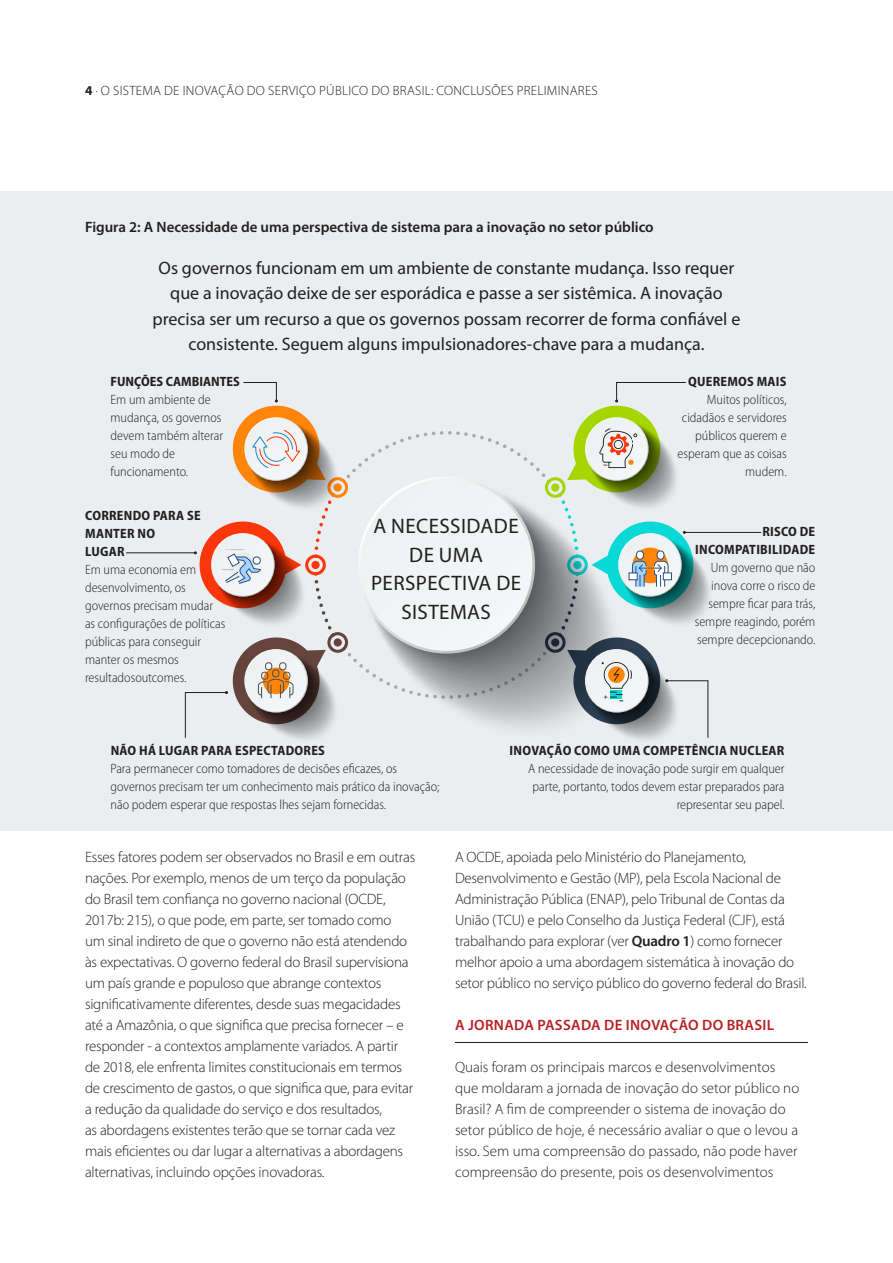
<style>
.page{position:relative;width:893px;height:1263px;background:#fff}
.page>*{position:absolute;margin:0;border:0;box-sizing:border-box;transform-origin:0 0}
.Heading_2{font:21px/28.5px "Myriad Pro";letter-spacing:.02em;color:#231f20;text-align:center}
.Heading_2-2{font:18px/25.5px "Myriad Pro";color:#231f20;text-align:center}
.t1{font:300 15px/21px "Myriad Pro";letter-spacing:-.015em;color:#231f20}
.t2{font:600 15px "Myriad Pro";color:#231f20}
.Heading_2-3{font:600 15px "Myriad Pro";letter-spacing:.02em;color:#b62024}
.t3{font:300 semi-condensed 13.5px/18px "Myriad Pro";color:#231f20}
.Heading_2-4{font:700 semi-condensed 13.5px/18px "Myriad Pro";letter-spacing:.02em;color:#231f20}
.t4{font:300 13.5px "Myriad Pro";letter-spacing:.02em;color:#231f20}
.Heading_2-5{font:700 semi-condensed 13.5px "Myriad Pro";color:#231f20}
.s1{font-weight:700}
.s2{font-weight:600}
</style>
<div class="page">
<hr style="left:892px;top:191px;width:1px;height:827px;background:#eaeef0">
<hr style="left:455px;top:1042px;width:353px;height:1px;background:#231f20">
<div style="left:0;top:191px;width:893px;height:639px;background:#eaeef0"></div>
<hr style="left:684px;top:532px;width:77px;height:1px;background:#231f20">
<hr style="left:126px;top:553px;width:69px;height:1px;background:#231f20">
<svg style="left:185px;top:382px;width:529px;height:358px"></svg>
<p class="t4" style="left:85px;top:83px;width:514px"><span class="s1">4</span> . O SISTEMA DE INOVAÇÃO DO SERVIÇO PÚBLICO DO BRASIL: CONCLUSÕES PRELIMINARES</p>
<p class="t2" style="left:85px;top:217px;width:570px">Figura 2: A Necessidade de uma perspectiva de sistema para a inovação no setor público</p>
<p class="Heading_2-2" style="left:153px;top:255px;width:589px">Os governos funcionam em um ambiente de constante mudança. Isso requer que a inovação deixe de ser esporádica e passe a ser sistêmica. A inovação precisa ser um recurso a que os governos possam recorrer de forma confiável e consistente. Seguem alguns impulsionadores-chave para a mudança.</p>
<p class="Heading_2-5" style="left:111px;top:374px;width:131px">FUNÇÕES CAMBIANTES</p>
<p class="t3" style="left:111px;top:391px;width:114px">Em um ambiente de mudança, os governos devem também alterar seu modo de funcionamento.</p>
<p class="Heading_2-4" style="left:85px;top:507px;width:117px">CORRENDO PARA SE<br>MANTER NO<br>LUGAR</p>
<p class="t3" style="left:85px;top:561px;width:142px">Em uma economia em desenvolvimento, os governos precisam mudar as configurações de políticas públicas para conseguir manter os mesmos resultadosoutcomes.</p>
<p class="Heading_2" style="left:371px;top:512px;width:152px">A NECESSIDADE<br>DE UMA<br>PERSPECTIVA DE<br>SISTEMAS</p>
<p class="Heading_2-4" style="left:688px;top:373px;width:100px">QUEREMOS MAIS</p>
<p class="t3" style="left:678px;top:391px;width:111px;text-align:right">Muitos políticos, cidadãos e servidores públicos querem e esperam que as coisas mudem.</p>
<p class="Heading_2-4" style="left:695px;top:523px;width:122px;text-align:right">RISCO DE<br>INCOMPATIBILIDADE</p>
<p class="t3" style="left:695px;top:559px;width:122px;text-align:right">Um governo que não inova corre o risco de sempre ficar para trás, sempre reagindo, porém sempre decepcionando.</p>
<p class="Heading_2-4" style="left:111px;top:741px;width:216px">NÃO HÁ LUGAR PARA ESPECTADORES</p>
<p class="t3" style="left:111px;top:759px;width:331px">Para permanecer como tomadores de decisões eficazes, os governos precisam ter um conhecimento mais prático da inovação; não podem esperar que respostas lhes sejam fornecidas.</p>
<p class="t1" style="left:85px;top:846px;width:332px">Esses fatores podem ser observados no Brasil e em outras nações. Por exemplo, menos de um terço da população do Brasil tem confiança no governo nacional (OCDE, 2017b: 215), o que pode, em parte, ser tomado como um sinal indireto de que o governo não está atendendo às expectativas. O governo federal do Brasil supervisiona um país grande e populoso que abrange contextos significativamente diferentes, desde suas megacidades até a Amazônia, o que significa que precisa fornecer – e responder - a contextos amplamente variados. A partir de 2018, ele enfrenta limites constitucionais em termos de crescimento de gastos, o que significa que, para evitar a redução da qualidade do serviço e dos resultados,<br>as abordagens existentes terão que se tornar cada vez mais eficientes ou dar lugar a alternativas a abordagens alternativas, incluindo opções inovadoras.</p>
<p class="t3" style="left:510px;top:741px;width:276px;text-align:right"><span class="s1">INOVAÇÃO COMO UMA COMPETÊNCIA NUCLEAR </span>A necessidade de inovação pode surgir em qualquer parte, portanto, todos devem estar preparados para representar seu papel.</p>
<p class="t1" style="left:455px;top:846px;width:353px">A OCDE, apoiada pelo Ministério do Planejamento, Desenvolvimento e Gestão (MP), pela Escola Nacional de Administração Pública (ENAP), pelo Tribunal de Contas da União (TCU) e pelo Conselho da Justiça Federal (CJF), está trabalhando para explorar (ver <span class="s2">Quadro 1</span>) como fornecer melhor apoio a uma abordagem sistemática à inovação do setor público no serviço público do governo federal do Brasil.</p>
<p class="Heading_2-3" style="left:455px;top:1015px;width:320px">A JORNADA PASSADA DE INOVAÇÃO DO BRASIL</p>
<p class="t1" style="left:455px;top:1056px;width:346px">Quais foram os principais marcos e desenvolvimentos que moldaram a jornada de inovação do setor público no Brasil? A fim de compreender o sistema de inovação do setor público de hoje, é necessário avaliar o que o levou a isso. Sem uma compreensão do passado, não pode haver compreensão do presente, pois os desenvolvimentos</p>
</div>
